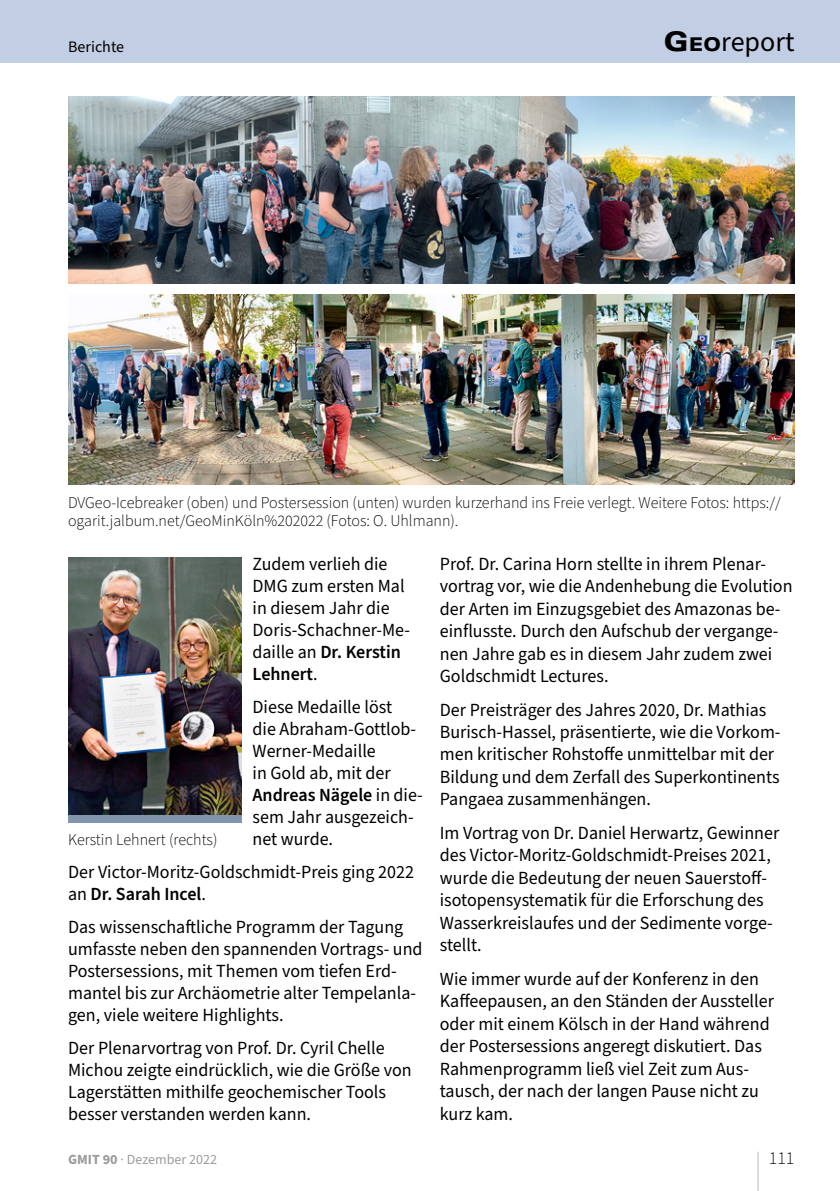
<style>
.page{position:relative;width:840px;height:1191px;background:#fff}
.page>*{position:absolute;margin:0;border:0;box-sizing:border-box;transform-origin:0 0}
.t1{font:300 63px "Source Sans Pro";color:#9c9c9d;scale:.29 1}
.t2{font:28px "Source Sans Pro";color:#000}
.t3{font:18.6px/22.4px "Source Sans Pro";color:#000}
.t4{font:300 18px "Source Sans Pro";color:#000}
.t5{font:300 16.4px "Source Sans Pro";color:#000}
.t6{font:300 16px "Source Sans Pro";color:#000}
.t7{font:16px "Source Sans Pro";color:#000}
.t8{font:14px "Source Sans Pro";color:#9c9c9d}
.s1{font-family:"Univers";font-weight:900;font-stretch:expanded;font-size:27px}
.s2{font-family:"Univers";font-weight:900;font-stretch:expanded;font-size:19px}
.s3{font-size:16px}
.s4{font-size:16.4px}
.s5{font-weight:600}
.s6{font-weight:700}
</style>
<div class="page">
<div style="left:0;top:0;width:839px;height:62px;background:#c2cee3"></div>
<img style="left:68px;top:96px;width:726px;height:187px">
<img style="left:68px;top:294px;width:726px;height:191px">
<img style="left:68px;top:557px;width:173px;height:258px">
<div style="left:68px;top:815px;width:173px;height:7px;background:#8295ad"></div>
<p class="t7" style="left:68px;top:36px;width:57px">Berichte</p>
<h2 class="t2" style="left:663px;top:23px;width:132px"><span class="s1">G</span><span class="s2">eo</span>report</h2>
<p class="t5" style="left:68px;top:491px;width:713px">DVGeo-Icebreaker (oben) und Postersession (unten) wurden kurzerhand ins Freie verlegt. Weitere Fotos: <span class="s3">https://</span></p>
<p class="t6" style="left:68px;top:509px;width:391px">ogarit.jalbum.net/GeoMinKöln%202022 <span class="s4">(Fotos: O. Uhlmann).</span></p>
<p class="t3" style="left:252px;top:553px;width:159px">Zudem verlieh die<br>DMG zum ersten Mal in diesem Jahr die<br>Doris-Schachner--Me&shy;daille an <span class="s5">Dr. Kerstin<br>Lehnert</span>.</p>
<p class="t3" style="left:252px;top:696px;width:172px">Diese Medaille löst<br>die Abraham-Gottlob--<br>Werner-Medaille<br>in Gold ab, mit der<br><span class="s5">Andreas Nägele</span> in die&shy;sem Jahr ausgezeich&shy;net wurde.</p>
<p class="t3" style="left:68px;top:861px;width:347px">Der Victor-Moritz-Goldschmidt-Preis ging 2022 an <span class="s5">Dr. Sarah Incel</span>.</p>
<p class="t3" style="left:68px;top:916px;width:356px">Das wissenschaftliche Programm der Tagung umfasste neben den spannenden Vortrags- und Postersessions, mit Themen vom tiefen Erd&shy;mantel bis zur Archäometrie alter Tempelanla&shy;gen, viele weitere Highlights.</p>
<p class="t3" style="left:68px;top:1037px;width:345px">Der Plenarvortrag von Prof. Dr. Cyril Chelle Michou zeigte eindrücklich, wie die Größe von Lagerstätten mithilfe geochemischer Tools besser verstanden werden kann.</p>
<p class="t5" style="left:68px;top:828px;width:151px">Kerstin Lehnert (rechts)</p>
<p class="t3" style="left:439px;top:553px;width:354px">Prof. Dr. Carina Horn stellte in ihrem Plenar&shy;vortrag vor, wie die Andenhebung die Evolution der Arten im Einzugsgebiet des Amazonas be-- einflusste. Durch den Aufschub der vergange&shy;nen Jahre gab es in diesem Jahr zudem zwei Goldschmidt Lectures.</p>
<p class="t3" style="left:439px;top:698px;width:342px">Der Preisträger des Jahres 2020, Dr. Mathias Burisch-Hassel, präsentierte, wie die Vorkom&shy;men kritischer Rohstoffe unmittelbar mit der Bildung und dem Zerfall des Superkontinents Pangaea zusammenhängen.</p>
<p class="t3" style="left:439px;top:822px;width:341px">Im Vortrag von Dr. Daniel Herwartz, Gewinner des Victor-Moritz-Goldschmidt-Preises 2021, wurde die Bedeutung der neuen Sauerstoff&shy;isotopensystematik für die Erforschung des Wasserkreislaufes und der Sedimente vorge&shy;stellt.</p>
<p class="t3" style="left:439px;top:968px;width:335px">Wie immer wurde auf der Konferenz in den Kaffeepausen, an den Ständen der Aussteller oder mit einem Kölsch in der Hand während der Postersessions angeregt diskutiert. Das Rahmenprogramm ließ viel Zeit zum Aus&shy;tausch, der nach der langen Pause nicht zu kurz kam.</p>
<p class="t8" style="left:68px;top:1149px;width:150px"><span class="s6">GMIT 90</span> · Dezember 2022</p>
<h1 class="t1" style="left:755px;top:1136px;width:15px">|</h1>
<p class="t4" style="left:768px;top:1145px;width:27px">111</p>
</div>
